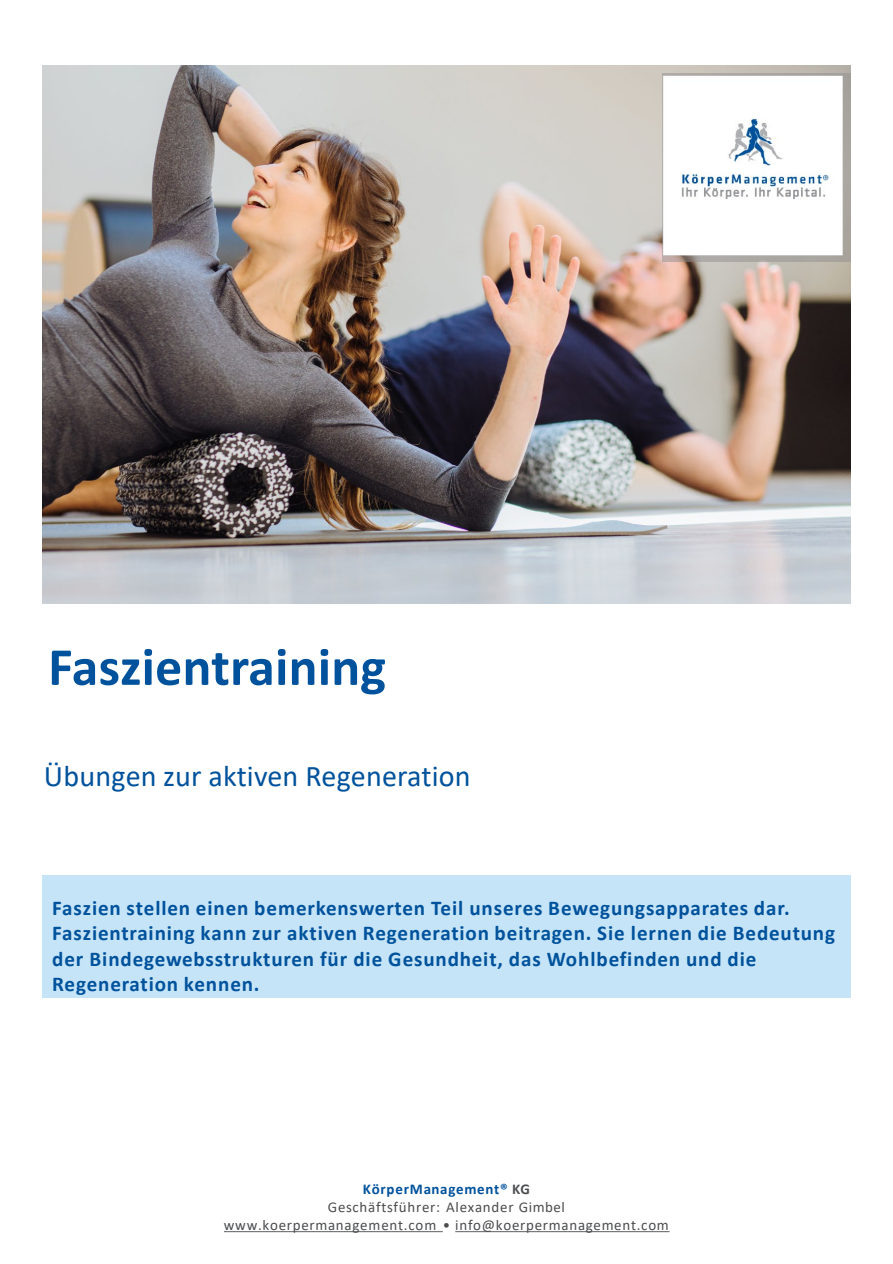
<style>
.page{position:relative;width:893px;height:1264px;background:#fff}
.page>*{position:absolute;margin:0;border:0;box-sizing:border-box;transform-origin:0 0}
.t1{font:700 54px "Calibri";letter-spacing:.005em;color:#00529c}
.t2{font:30px "Calibri";letter-spacing:.005em;color:#00529c}
.t3{font:700 21px/25.2px "Calibri";letter-spacing:.04em;color:#00529c}
.t4{font:15px "Calibri";letter-spacing:.05em;color:#4c4d4f}
.t5{font:700 15px "Calibri";letter-spacing:.05em;color:#00529c}
.s1{color:#4c4d4f}
</style>
<div class="page">
<img style="left:42px;top:65px;width:808px;height:539px">
<div style="left:42px;top:874px;width:808px;height:123px;background:#c5e4f7"></div>
<img style="left:663px;top:73px;width:187px;height:188px">
<p class="t1" style="left:48px;top:628px;width:339px">Faszientraining</p>
<p class="t2" style="left:44px;top:755px;width:428px">Übungen zur aktiven Regeneration</p>
<p class="t3" style="left:52px;top:895px;width:784px">Faszien stellen einen bemerkenswerten Teil unseres Bewegungsapparates dar.<br>Faszientraining kann zur aktiven Regeneration beitragen. Sie lernen die Bedeutung der Bindegewebsstrukturen für die Gesundheit, das Wohlbefinden und die Regeneration kennen.</p>
<p class="t5" style="left:363px;top:1177px;width:169px">KörperManagement® <span class="s1">KG</span></p>
<p class="t4" style="left:328px;top:1195px;width:238px">Geschäftsführer: Alexander Gimbel</p>
<p class="t4" style="left:224px;top:1213px;width:446px">www.koerpermanagement.com • info@koerpermanagement.com</p>
</div>
